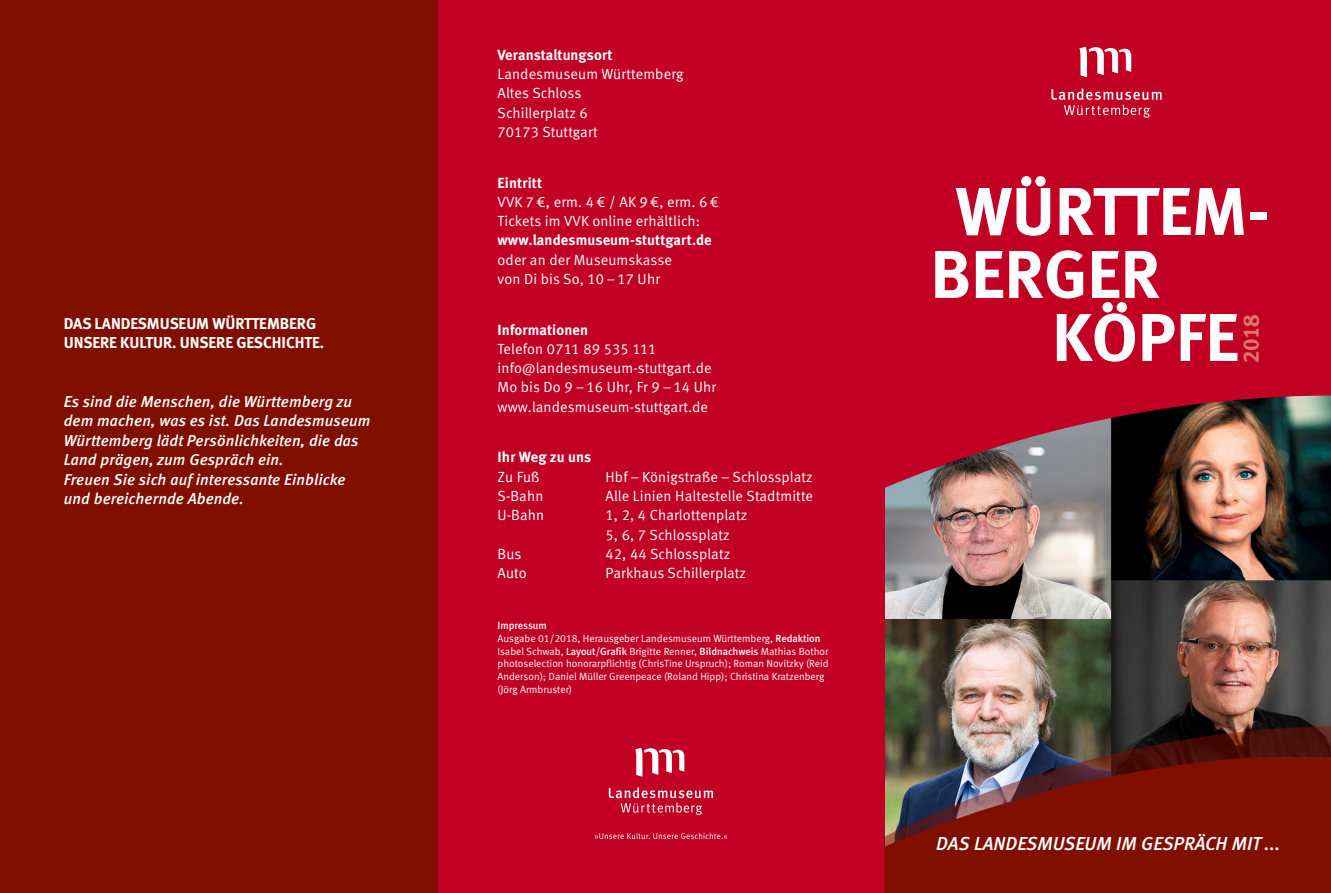
<style>
.page{position:relative;width:1331px;height:893px;background:#fff}
.page>*{position:absolute;margin:0;border:0;box-sizing:border-box;transform-origin:0 0}
.t1{font:67.5px/63px "Meta Bold LF";color:#fff}
.t2{font:22.5px "Meta Bold LF";color:#db786c}
.t3{font:italic 500 18.75px "Meta";letter-spacing:.005em;color:#fff}
.t4{font:italic 15.75px/19.5px "Meta Medium LF";letter-spacing:.01em;color:#fff}
.t5{font:700 15.75px "Meta";letter-spacing:-.005em;color:#fff}
.t6{font:14.7px/19.4px "Meta Normal LF";letter-spacing:.01em;color:#fff}
.t7{font:14.7px "Meta Bold LF";letter-spacing:.01em;color:#fff}
.t8{font:700 14.7px "Meta";letter-spacing:.005em;color:#fff}
.t9{font:10.35px/12.6px "Meta Normal LF";color:#fff}
.t10{font:10.35px "Meta Medium LF";letter-spacing:-.005em;color:#fff}
.s1{font-family:"Meta Medium LF"}
</style>
<div class="page">
<img style="left:884px;top:488px;width:447px;height:238px">
<svg style="left:884px;top:0;width:447px;height:488px;background:#b50c2a"></svg>
<div style="left:438px;top:0;width:446px;height:893px;background:#c10024"></div>
<svg style="left:595px;top:833px;width:132px;height:6px"></svg>
<svg style="left:635px;top:748px;width:49px;height:29px"></svg>
<svg style="left:609px;top:787px;width:104px;height:28px"></svg>
<img style="left:884px;top:726px;width:447px;height:31px">
<svg style="left:884px;top:757px;width:447px;height:136px;background:#791c11"></svg>
<svg style="left:1079px;top:47px;width:52px;height:30px"></svg>
<svg style="left:1051px;top:88px;width:110px;height:30px;background:#cc2e4c"></svg>
<div style="left:0;top:0;width:438px;height:893px;background:#800f00"></div>
<p class="t5" style="left:64px;top:313px;width:254px">DAS LANDESMUSEUM WÜRTTEMBERG</p>
<p class="t5" style="left:64px;top:333px;width:262px">UNSERE KULTUR. UNSERE GESCHICHTE.</p>
<p class="t4" style="left:64px;top:392px;width:290px">Es sind die Menschen, die Württemberg zu</p>
<p class="t4" style="left:64px;top:411px;width:308px">dem machen, was es ist. Das Landesmuseum<br>Württemberg lädt Persönlichkeiten, die das</p>
<p class="t4" style="left:64px;top:450px;width:283px">Land prägen, zum Gespräch ein.<br>Freuen Sie sich auf interessante Einblicke und bereichernde Abende.</p>
<p class="t8" style="left:497px;top:45px;width:116px">Veranstaltungsort</p>
<p class="t6" style="left:497px;top:64px;width:187px">Landesmuseum Württemberg</p>
<p class="t6" style="left:497px;top:83px;width:85px">Altes Schloss</p>
<p class="t6" style="left:497px;top:103px;width:92px">Schillerplatz 6</p>
<p class="t6" style="left:497px;top:122px;width:102px">70173 Stuttgart</p>
<p class="t7" style="left:497px;top:173px;width:46px">Eintritt</p>
<p class="t6" style="left:497px;top:192px;width:223px">VVK 7€, erm. 4€ / AK 9€, erm. 6€</p>
<p class="t6" style="left:497px;top:211px;width:204px">Tickets im VVK online erhältlich:</p>
<p class="t7" style="left:497px;top:231px;width:216px">www.landesmuseum-stuttgart.de</p>
<p class="t6" style="left:497px;top:250px;width:176px">oder an der Museumskasse von Di bis So, 10 –17 Uhr</p>
<p class="t7" style="left:497px;top:320px;width:92px">Informationen</p>
<p class="t6" style="left:497px;top:339px;width:160px">Telefon 0711 89 535 111</p>
<p class="t6" style="left:497px;top:358px;width:216px">info@landesmuseum-stuttgart.de</p>
<p class="t6" style="left:497px;top:378px;width:220px">Mo bis Do 9 –16 Uhr, Fr 9 –14 Uhr</p>
<p class="t6" style="left:497px;top:397px;width:212px">www.landesmuseum-stuttgart.de</p>
<p class="t7" style="left:497px;top:448px;width:95px">Ihr Weg zu uns</p>
<p class="t6" style="left:497px;top:467px;width:44px">Zu Fuß</p>
<p class="t6" style="left:605px;top:467px;width:209px">Hbf – Königstraße – Schlossplatz</p>
<p class="t6" style="left:497px;top:486px;width:47px">S-Bahn</p>
<p class="t6" style="left:605px;top:486px;width:209px">Alle Linien Haltestelle Stadtmitte</p>
<p class="t6" style="left:497px;top:505px;width:48px">U-Bahn</p>
<p class="t6" style="left:605px;top:505px;width:143px">1, 2, 4 Charlottenplatz</p>
<p class="t6" style="left:605px;top:525px;width:126px">5, 6, 7 Schlossplatz</p>
<p class="t6" style="left:497px;top:544px;width:25px">Bus</p>
<p class="t6" style="left:605px;top:544px;width:126px">42, 44 Schlossplatz</p>
<p class="t6" style="left:497px;top:563px;width:31px">Auto</p>
<p class="t6" style="left:605px;top:563px;width:142px">Parkhaus Schillerplatz</p>
<p class="t10" style="left:497px;top:620px;width:51px">Impressum</p>
<p class="t9" style="left:497px;top:632px;width:333px">Ausgabe 01/2018, Herausgeber Landesmuseum Württemberg, <span class="s1">Redaktion </span>Isabel Schwab, <span class="s1">Layout/Grafik</span> Brigitte Renner, <span class="s1">Bildnachweis</span> Mathias Bothor photoselection honorarpflichtig (ChrisTine Urspruch); Roman Novitzky (Reid Anderson); Daniel Müller Greenpeace (Roland Hipp); Christina Kratzenberg (Jörg Armbruster)</p>
<p class="t1" style="left:956px;top:178px;width:314px">WÜRTTEM-</p>
<p class="t1" style="left:1052px;top:241px;width:188px;text-indent:-122px">BERGER<br>KÖPFE</p>
<p class="t2" style="left:1237px;top:363px;width:50px;rotate:-90deg">2018</p>
<p class="t3" style="left:936px;top:833px;width:346px">DAS LANDESMUSEUM IM GESPRÄCH MIT ...</p>
</div>
